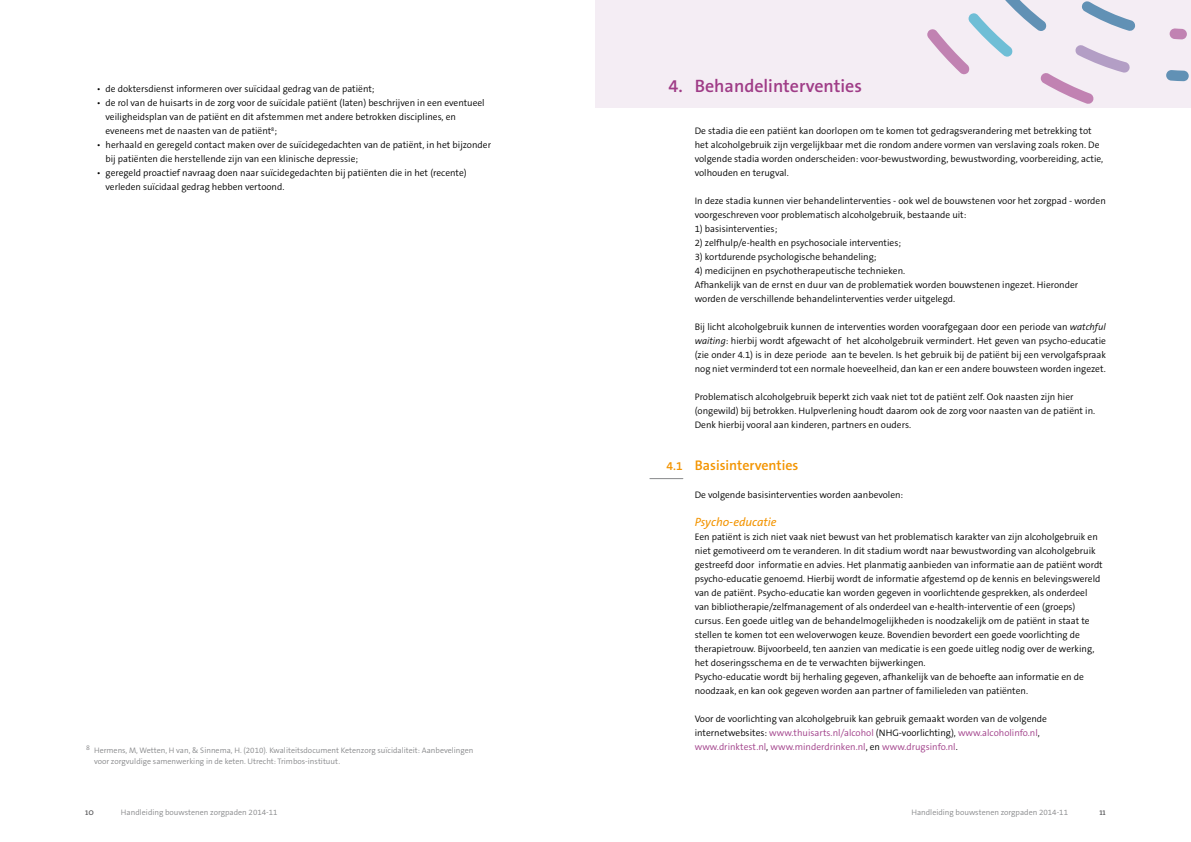
<style>
.page{position:relative;width:1191px;height:842px;background:#fff}
.page>*{position:absolute;margin:0;border:0;box-sizing:border-box;transform-origin:0 0}
.t1{font:600 18px "The Sans B6";color:#9f3c87}
.t2{font:600 14px "The Sans B6";color:#f39400}
.t3{font:italic 12px "The Sans B5 Plain";color:#f39400}
.t4{font:600 12px "The Sans B6";color:#f39400}
.t5{font:300 9.5px/14px "The Sans B4";color:#000}
.t6{font:9px "The Serif";color:#58585a}
.t7{font:300 8px/11px "The Sans B4";color:#87888a}
.s1{font-style:italic}
.s2{color:#9f3c87}
</style>
<div class="page">
<div style="left:595px;top:0;width:596px;height:108px;background:#f4edf4"></div>
<svg style="left:1166px;top:70px;width:22px;height:11px"></svg>
<svg style="left:1169px;top:28px;width:17px;height:11px"></svg>
<svg style="left:927px;top:0;width:208px;height:104px"></svg>
<hr style="left:650px;top:478px;width:33px;height:1px;background:#87888a">
<p class="t5" style="left:97px;top:82px;width:279px">• de doktersdienst informeren over suïcidaal gedrag van de patiënt;</p>
<p class="t5" style="left:106px;top:96px;width:381px;text-indent:-9px">• de rol van de huisarts in de zorg voor de suïcidale patiënt (laten) beschrijven in een eventueel veiligheidsplan van de patiënt en dit afstemmen met andere betrokken disciplines, en eveneens met de naasten van de patiënt<sup>8</sup>;</p>
<p class="t5" style="left:106px;top:138px;width:387px;text-indent:-9px">• herhaald en geregeld contact maken over de suïcidegedachten van de patiënt, in het bijzonder bij patiënten die herstellende zijn van een klinische depressie;</p>
<p class="t5" style="left:106px;top:166px;width:363px;text-indent:-9px">• geregeld proactief navraag doen naar suïcidegedachten bij patiënten die in het (recente) verleden suïcidaal gedrag hebben vertoond.</p>
<p class="t7" style="left:94px;top:745px;width:381px;text-indent:-8px"><sup>8</sup> Hermens, M, Wetten, H van, &amp; Sinnema, H. (2010). Kwaliteitsdocument Ketenzorg suïcidaliteit: Aanbevelingen voor zorgvuldige samenwerking in de keten. Utrecht: Trimbos-instituut.</p>
<h1 class="t1" style="left:668px;top:76px;width:16px">4.</h1>
<p class="t4" style="left:666px;top:460px;width:18px">4.1</p>
<h1 class="t1" style="left:694px;top:76px;width:169px">Behandelinterventies</h1>
<p class="t5" style="left:694px;top:124px;width:410px">De stadia die een patiënt kan doorlopen om te komen tot gedragsverandering met betrekking tot het alcoholgebruik zijn vergelijkbaar met die rondom andere vormen van verslaving zoals roken. De volgende stadia worden onderscheiden: voor-bewustwording, bewustwording, voorbereiding, actie, volhouden en terugval.</p>
<p class="t5" style="left:694px;top:194px;width:412px">In deze stadia kunnen vier behandelinterventies - ook wel de bouwstenen voor het zorgpad - worden voorgeschreven voor problematisch alcoholgebruik, bestaande uit:</p>
<p class="t5" style="left:694px;top:222px;width:84px">1) basisinterventies;</p>
<p class="t5" style="left:694px;top:236px;width:208px">2) zelfhulp/e-health en psychosociale interventies;</p>
<p class="t5" style="left:694px;top:250px;width:183px">3) kortdurende psychologische behandeling;</p>
<p class="t5" style="left:694px;top:264px;width:385px">4) medicijnen en psychotherapeutische technieken.<br>Afhankelijk van de ernst en duur van de problematiek worden bouwstenen ingezet. Hieronder worden de verschillende behandelinterventies verder uitgelegd.</p>
<p class="t5" style="left:694px;top:320px;width:413px;text-align:justify">Bij licht alcoholgebruik kunnen de interventies worden voorafgegaan door een periode van <span class="s1">watchful waiting</span>: hierbij wordt afgewacht of het alcoholgebruik vermindert. Het geven van psycho-educatie (zie onder 4.1) is in deze periode aan te bevelen. Is het gebruik bij de patiënt bij een vervolgafspraak nog niet verminderd tot een normale hoeveelheid, dan kan er een andere bouwsteen worden ingezet.</p>
<p class="t5" style="left:694px;top:390px;width:402px">Problematisch alcoholgebruik beperkt zich vaak niet tot de patiënt zelf. Ook naasten zijn hier (ongewild) bij betrokken. Hulpverlening houdt daarom ook de zorg voor naasten van de patiënt in.<br>Denk hierbij vooral aan kinderen, partners en ouders.</p>
<h2 class="t2" style="left:694px;top:458px;width:105px">Basisinterventies</h2>
<p class="t5" style="left:694px;top:488px;width:210px">De volgende basisinterventies worden aanbevolen:</p>
<p class="t3" style="left:694px;top:516px;width:83px">Psycho-educatie</p>
<p class="t5" style="left:694px;top:530px;width:409px">Een patiënt is zich niet vaak niet bewust van het problematisch karakter van zijn alcoholgebruik en niet gemotiveerd om te veranderen. In dit stadium wordt naar bewustwording van alcoholgebruik gestreefd door informatie en advies. Het planmatig aanbieden van informatie aan de patiënt wordt psycho-educatie genoemd. Hierbij wordt de informatie afgestemd op de kennis en belevingswereld van de patiënt. Psycho-educatie kan worden gegeven in voorlichtende gesprekken, als onderdeel van bibliotherapie/zelfmanagement of als onderdeel van e-health-interventie of een (groeps) cursus. Een goede uitleg van de behandelmogelijkheden is noodzakelijk om de patiënt in staat te stellen te komen tot een weloverwogen keuze. Bovendien bevordert een goede voorlichting de therapietrouw. Bijvoorbeeld, ten aanzien van medicatie is een goede uitleg nodig over de werking, het doseringsschema en de te verwachten bijwerkingen.<br>Psycho-educatie wordt bij herhaling gegeven, afhankelijk van de behoefte aan informatie en de noodzaak, en kan ook gegeven worden aan partner of familieleden van patiënten.</p>
<p class="t5" style="left:694px;top:712px;width:354px">Voor de voorlichting van alcoholgebruik kan gebruik gemaakt worden van de volgende internetwebsites: <span class="s2">www.thuisarts.nl/alcohol</span> (NHG-voorlichting), <span class="s2">www.alcoholinfo.nl</span>, <span class="s2">www.drinktest.nl</span>, <span class="s2">www.minderdrinken.nl</span>, en <span class="s2">www.drugsinfo.nl</span>.</p>
<p class="t6" style="left:85px;top:804px;width:10px">10</p>
<p class="t7" style="left:121px;top:807px;width:158px">Handleiding bouwstenen zorgpaden 2014-11</p>
<p class="t7" style="left:911px;top:807px;width:158px">Handleiding bouwstenen zorgpaden 2014-11</p>
<p class="t6" style="left:1099px;top:804px;width:8px">11</p>
</div>
